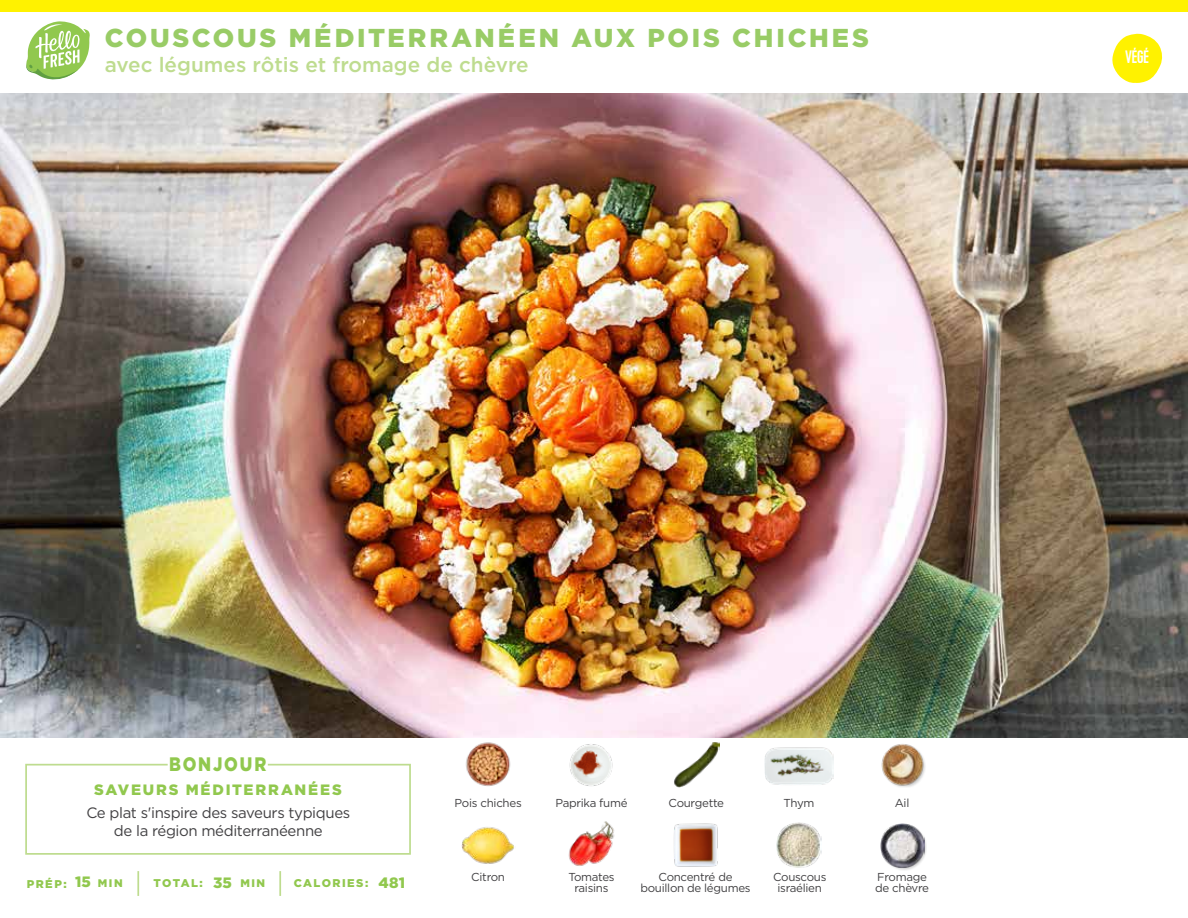
<style>
.page{position:relative;width:1188px;height:918px;background:#fff}
.page>*{position:absolute;margin:0;border:0;box-sizing:border-box;transform-origin:0 0}
.t1{font:900 25.8px "Gotham";letter-spacing:.105em;color:#9c6}
.t2{font:500 20.7px "Gotham";color:#bedc8f}
.t3{font:900 19.5px "Gotham";letter-spacing:.11em;color:#91c84e;scale:.85 1}
.t4{font:18px "Kapra";color:#fff}
.t5{font:15px/18px "Gotham";letter-spacing:-.025em;color:#414042;text-align:center}
.t6{font:900 15px "Gotham";letter-spacing:.115em;color:#91c84e}
.t7{font:11.55px/10.5px "Gotham";letter-spacing:-.025em;color:#414042;text-align:center}
.t8{font:900 11.25px "Gotham";letter-spacing:.125em;color:#91c84e}
.t9{font:900 10.95px "Gotham";letter-spacing:.135em;color:#91c84e}
</style>
<div class="page">
<div style="left:0;top:0;width:1188px;height:12px;background:#fff200"></div>
<img style="left:0;top:93px;width:1188px;height:644px">
<svg style="left:25px;top:763px;width:386px;height:92px"></svg>
<img style="left:466px;top:742px;width:45px;height:44px">
<img style="left:461px;top:827px;width:53px;height:37px">
<img style="left:674px;top:742px;width:46px;height:45px">
<img style="left:674px;top:823px;width:44px;height:44px">
<img style="left:568px;top:821px;width:47px;height:45px">
<img style="left:777px;top:823px;width:44px;height:44px">
<img style="left:764px;top:747px;width:69px;height:38px">
<hr style="left:137px;top:871px;width:2px;height:25px;background:#bedc8f">
<hr style="left:279px;top:871px;width:2px;height:25px;background:#bedc8f">
<svg style="left:1112px;top:33px;width:51px;height:50px"></svg>
<div style="left:1120px;top:51px;width:34px;height:16px;background:#fff200"></div>
<img style="left:564px;top:737px;width:55px;height:49px">
<img style="left:875px;top:737px;width:54px;height:50px">
<div style="left:880px;top:824px;width:47px;height:47px;background:#000;opacity:.2"></div>
<img style="left:881px;top:824px;width:43px;height:43px">
<svg style="left:26px;top:21px;width:64px;height:59px"></svg>
<h1 class="t1" style="left:105px;top:23px;width:766px">COUSCOUS MÉDITERRANÉEN AUX POIS CHICHES</h1>
<h2 class="t2" style="left:105px;top:52px;width:426px">avec légumes rôtis et fromage de chèvre</h2>
<h3 class="t4" style="left:1125px;top:47px;width:26px">VÉGÉ</h3>
<h3 class="t3" style="left:169px;top:753px;width:116px">BONJOUR</h3>
<p class="t6" style="left:94px;top:781px;width:249px">SAVEURS MÉDITERRANÉES</p>
<p class="t5" style="left:86px;top:803px;width:265px">Ce plat s'inspire des saveurs typiques de la région méditerranéenne</p>
<p class="t6" style="left:75px;top:873px;width:17px">15</p>
<p class="t6" style="left:213px;top:874px;width:20px">35</p>
<p class="t8" style="left:27px;top:878px;width:41px">PRÉP:</p>
<p class="t8" style="left:154px;top:877px;width:51px">TOTAL:</p>
<p class="t8" style="left:294px;top:877px;width:76px">CALORIES:</p>
<p class="t9" style="left:98px;top:877px;width:26px">MIN</p>
<p class="t9" style="left:240px;top:877px;width:26px">MIN</p>
<p class="t6" style="left:379px;top:874px;width:28px">481</p>
<p class="t7" style="left:455px;top:797px;width:69px">Pois chiches</p>
<p class="t7" style="left:471px;top:872px;width:35px">Citron</p>
<p class="t7" style="left:555px;top:797px;width:74px">Paprika fumé</p>
<p class="t7" style="left:783px;top:797px;width:33px">Thym</p>
<p class="t7" style="left:669px;top:797px;width:57px">Courgette</p>
<p class="t7" style="left:659px;top:872px;width:75px">Concentré de</p>
<p class="t7" style="left:568px;top:872px;width:48px">Tomates raisins</p>
<p class="t7" style="left:773px;top:872px;width:55px">Couscous israélien</p>
<p class="t7" style="left:640px;top:882px;width:112px">bouillon de légumes</p>
<p class="t7" style="left:895px;top:797px;width:16px">Ail</p>
<p class="t7" style="left:877px;top:872px;width:51px">Fromage</p>
<p class="t7" style="left:875px;top:882px;width:55px">de chèvre</p>
</div>
